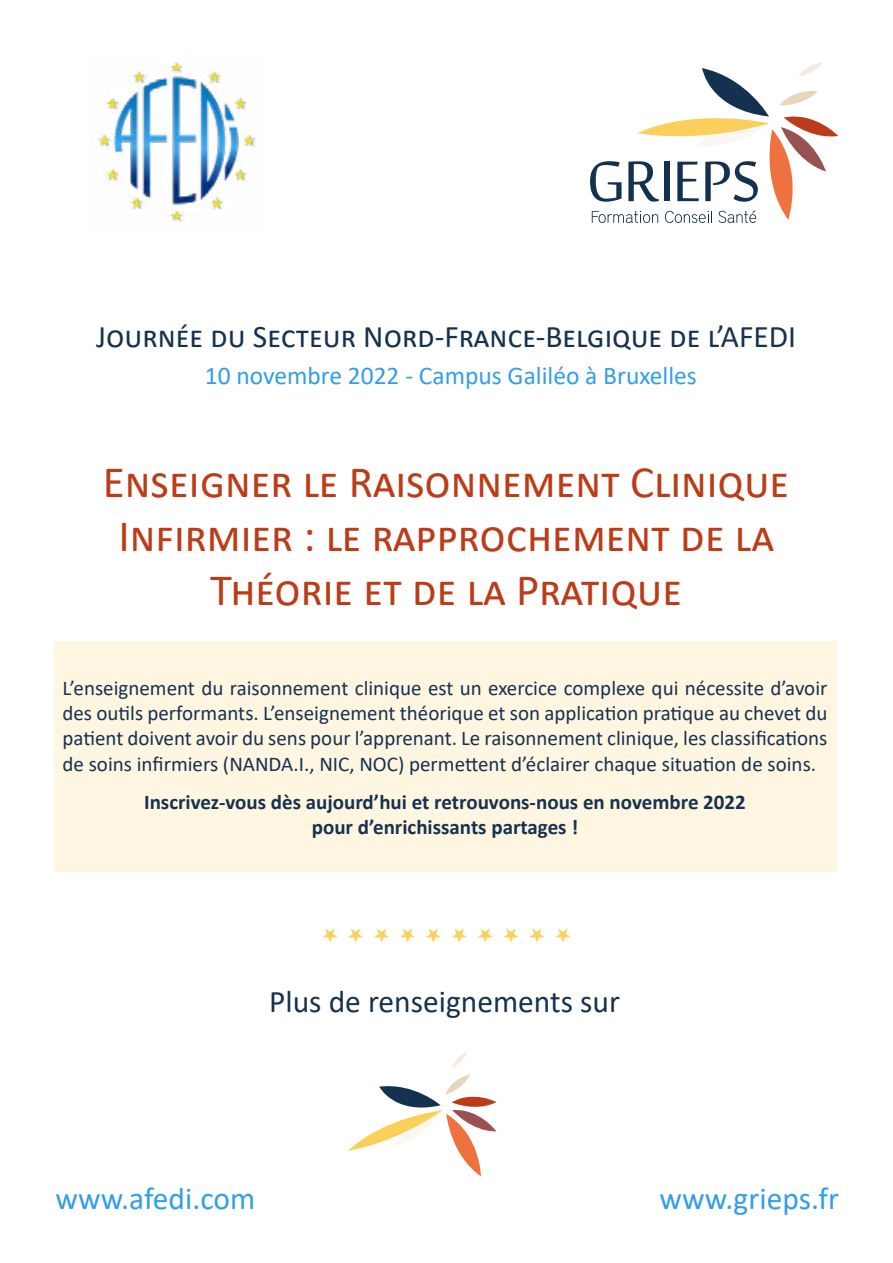
<style>
.page{position:relative;width:893px;height:1263px;background:#fff}
.page>*{position:absolute;margin:0;border:0;box-sizing:border-box;transform-origin:0 0}
.t1{font:45px/54px "Calibri";color:#bc3c18;text-align:center}
.t2{font:31.5px "Calibri";color:#163250}
.t3{font:31.5px "Calibri";letter-spacing:.005em;color:#329eea}
.t4{font:25.5px "Calibri";color:#329eea}
.t5{font:21px/25.2px "Calibri";color:#163250;text-align:justify}
.t6{font:700 21px/25.2px "Calibri";color:#163250;text-align:center}
</style>
<div class="page">
<img style="left:92px;top:61px;width:165px;height:161px">
<svg style="left:590px;top:62px;width:248px;height:161px"></svg>
<div style="left:54px;top:641px;width:782px;height:231px;background:#fff6e2"></div>
<svg style="left:452px;top:1052px;width:15px;height:16px"></svg>
<svg style="left:348px;top:1074px;width:148px;height:102px"></svg>
<h2 class="t2" style="left:96px;top:314px;width:702px">Journée du Secteur Nord-France-Belgique de l’AFEDI</h2>
<p class="t4" style="left:205px;top:358px;width:494px">10 novembre 2022 - Campus Galiléo à Bruxelles</p>
<h1 class="t1" style="left:103px;top:453px;width:688px">Enseigner le Raisonnement Clinique<br>Infirmier : le rapprochement de la<br>Théorie et de la Pratique</h1>
<p class="t5" style="left:63px;top:675px;width:766px">L’enseignement du raisonnement clinique est un exercice complexe qui nécessite d’avoir des outils performants. L’enseignement théorique et son application pratique au chevet du patient doivent avoir du sens pour l’apprenant. Le raisonnement clinique, les classifications de soins infirmiers (NANDA.I., NIC, NOC) permettent d’éclairer chaque situation de soins.</p>
<p class="t6" style="left:144px;top:789px;width:603px">Inscrivez-vous dès aujourd’hui et retrouvons-nous en novembre 2022 pour d’enrichissants partages !</p>
<h2 class="t2" style="left:269px;top:979px;width:352px">Plus de renseignements sur</h2>
<h2 class="t3" style="left:55px;top:1177px;width:201px">www.afedi.com</h2>
<h2 class="t3" style="left:659px;top:1177px;width:181px">www.grieps.fr</h2>
</div>
